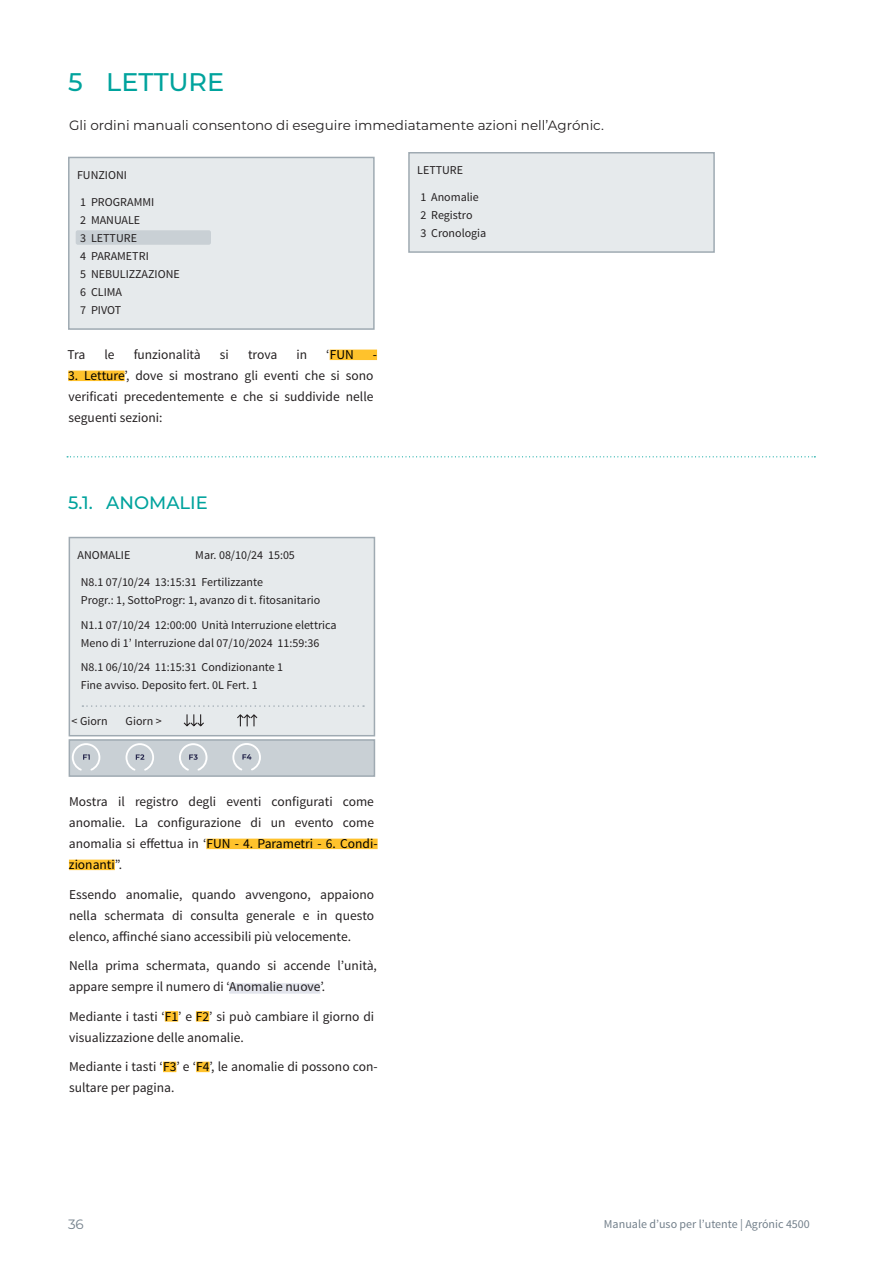
<style>
.page{position:relative;width:893px;height:1263px;background:#fff}
.page>*{position:absolute;margin:0;border:0;box-sizing:border-box;transform-origin:0 0}
.t1{font:500 25.5px "Montserrat";color:#00a39d}
.t2{font:500 18px "Montserrat";color:#00a39d}
.t3{font:13.5px/21px "Source Sans Pro";color:#231f20}
.t4{font:13.5px "Montserrat";color:#231f20}
.t5{font:13.5px "Source Sans Pro";color:#000}
.t6{font:13.5px "Montserrat";color:#727f8a}
.t7{font:12px/18px "Source Sans Pro";color:#231f20}
.t8{font:12px "Source Sans Pro";color:#727f8a}
.s1{color:#231f20}
.s2{color:#000}
</style>
<div class="page">
<div style="left:330px;top:350px;width:47px;height:10px;background:#ffc22c"></div>
<div style="left:68px;top:371px;width:57px;height:10px;background:#ffc22c"></div>
<div style="left:68px;top:157px;width:307px;height:173px;background:#e6eaec;border:2px solid #9faab2"></div>
<div style="left:76px;top:230px;width:135px;height:15px;background:#c9d0d5;border-radius:2px"></div>
<div style="left:408px;top:152px;width:307px;height:101px;background:#e6eaec;border:2px solid #9faab2"></div>
<div style="left:206px;top:839px;width:172px;height:10px;background:#ffc22c"></div>
<div style="left:69px;top:860px;width:46px;height:10px;background:#ffc22c"></div>
<div style="left:229px;top:983px;width:91px;height:11px;background:#e3e5ed"></div>
<div style="left:165px;top:1011px;width:13px;height:11px;background:#ffc22c"></div>
<div style="left:196px;top:1011px;width:13px;height:11px;background:#ffc22c"></div>
<div style="left:163px;top:1062px;width:13px;height:10px;background:#ffc22c"></div>
<div style="left:196px;top:1062px;width:14px;height:10px;background:#ffc22c"></div>
<div style="left:69px;top:537px;width:306px;height:199px;background:#e6eaec;border:2px solid #9faab2"></div>
<div style="left:69px;top:739px;width:306px;height:38px;background:#c9d0d5;border:2px solid #9faab2"></div>
<svg style="left:71px;top:742px;width:30px;height:30px"></svg>
<svg style="left:125px;top:743px;width:29px;height:28px"></svg>
<svg style="left:179px;top:743px;width:29px;height:28px"></svg>
<svg style="left:232px;top:743px;width:29px;height:28px"></svg>
<svg style="left:82px;top:705px;width:282px;height:22px"></svg>
<svg style="left:67px;top:456px;width:748px;height:1px"></svg>
<h1 class="t1" style="left:68px;top:64px;width:158px">5 LETTURE</h1>
<p class="t4" style="left:69px;top:116px;width:536px">Gli ordini manuali consentono di eseguire immediatamente azioni nell’Agrónic.</p>
<p class="t7" style="left:417px;top:161px;width:48px">LETTURE</p>
<p class="t7" style="left:420px;top:188px;width:67px">1 Anomalie<br>2 Registro<br>3 Cronologia</p>
<p class="t7" style="left:77px;top:166px;width:51px">FUNZIONI</p>
<p class="t7" style="left:80px;top:193px;width:101px">1 PROGRAMMI<br>2 MANUALE<br>3 LETTURE<br>4 PARAMETRI<br>5 NEBULIZZAZIONE<br>6 CLIMA<br>7 PIVOT</p>
<p class="t3" style="left:68px;top:345px;width:19px">Tra</p>
<p class="t3" style="left:104px;top:345px;width:12px">le</p>
<p class="t3" style="left:134px;top:345px;width:69px">funzionalità</p>
<p class="t3" style="left:220px;top:345px;width:10px">si</p>
<p class="t3" style="left:248px;top:345px;width:31px">trova</p>
<p class="t3" style="left:296px;top:345px;width:12px">in</p>
<p class="t5" style="left:326px;top:346px;width:29px"><span class="s1">‘</span>FUN</p>
<p class="t5" style="left:373px;top:346px;width:6px">-</p>
<p class="t3" style="left:68px;top:366px;width:307px;text-align:justify"><span class="s2">3. Letture</span>’, dove si mostrano gli eventi che si sono verificati precedentemente e che si suddivide nelle seguenti sezioni:</p>
<h2 class="t2" style="left:68px;top:490px;width:141px">5.1. ANOMALIE</h2>
<p class="t7" style="left:78px;top:546px;width:54px">ANOMALIE</p>
<p class="t7" style="left:195px;top:546px;width:101px">Mar. 08/10/24 15:05</p>
<p class="t7" style="left:81px;top:573px;width:241px">N8.1 07/10/24 13:15:31 Fertilizzante<br>Progr.: 1, SottoProgr: 1, avanzo di t. fitosanitario</p>
<p class="t7" style="left:81px;top:616px;width:257px">N1.1 07/10/24 12:00:00 Unità Interruzione elettrica<br>Meno di 1’ Interruzione dal 07/10/2024 11:59:36</p>
<p class="t7" style="left:81px;top:659px;width:204px">N8.1 06/10/24 11:15:31 Condizionante 1<br>Fine avviso. Deposito fert. 0L Fert. 1</p>
<p class="t7" style="left:72px;top:712px;width:37px">&lt; Giorn</p>
<p class="t7" style="left:126px;top:712px;width:37px">Giorn &gt;</p>
<p class="t3" style="left:69px;top:792px;width:310px">Mostra il registro degli eventi configurati come anomalie. La configurazione di un evento come anomalia si effettua in ‘<span class="s2">FUN - 4. Parametri - 6. Condi&shy;zionanti</span>”.</p>
<p class="t3" style="left:69px;top:884px;width:307px;text-align:justify">Essendo anomalie, quando avvengono, appaiono nella schermata di consulta generale e in questo elenco, affinché siano accessibili più velocemente.</p>
<p class="t3" style="left:69px;top:956px;width:310px">Nella prima schermata, quando si accende l’unità, appare sempre il numero di ‘Anomalie nuove’.</p>
<p class="t3" style="left:69px;top:1006px;width:307px">Mediante i tasti ‘<span class="s2">F1</span>’ e <span class="s2">F2</span>’ si può cambiare il giorno di visualizzazione delle anomalie.</p>
<p class="t3" style="left:69px;top:1057px;width:310px">Mediante i tasti ‘<span class="s2">F3</span>’ e ‘<span class="s2">F4</span>’, le anomalie di possono con&shy;sultare per pagina.</p>
<p class="t6" style="left:68px;top:1215px;width:17px">36</p>
<p class="t8" style="left:604px;top:1217px;width:207px">Manuale d’uso per l’utente | Agrónic 4500</p>
</div>
